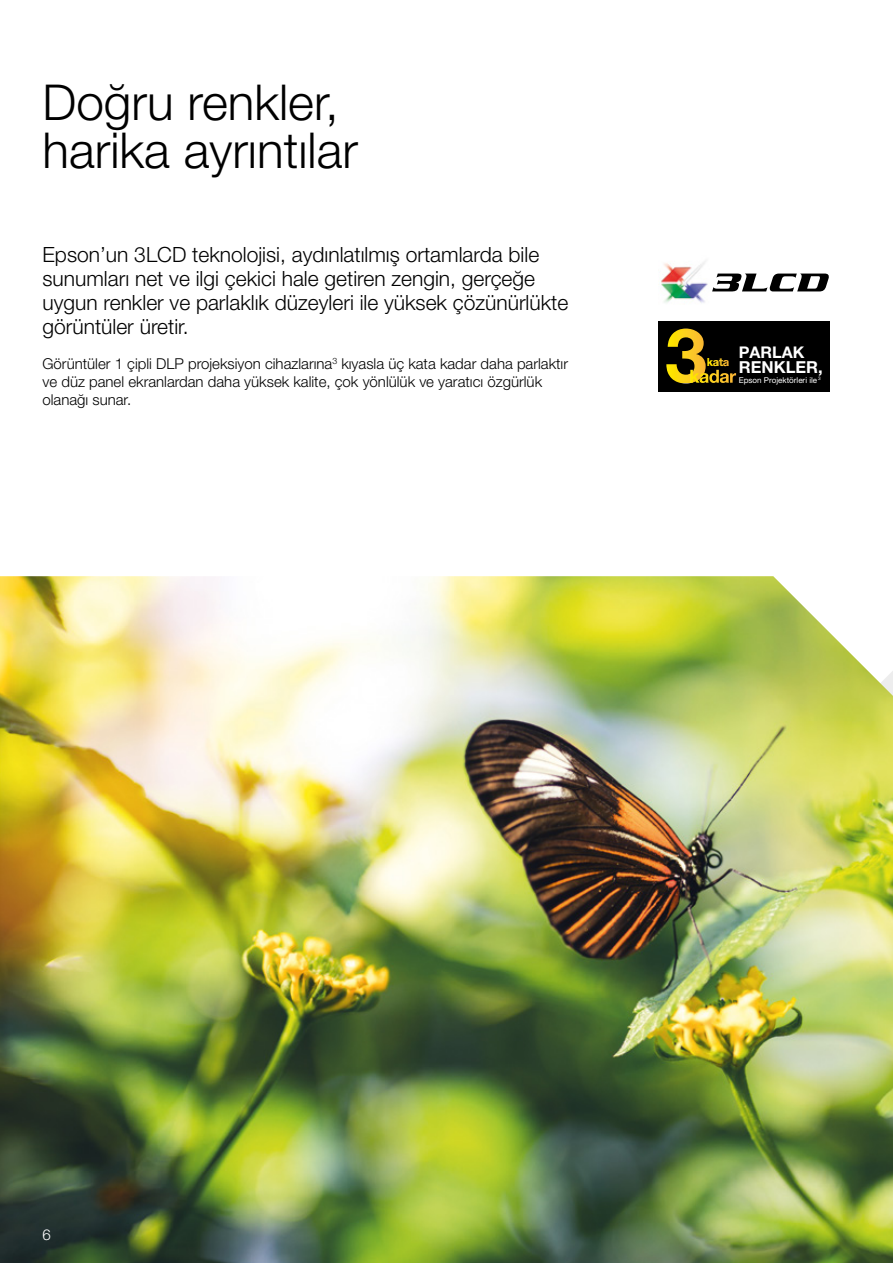
<style>
.page{position:relative;width:893px;height:1263px;background:#fff}
.page>*{position:absolute;margin:0;border:0;box-sizing:border-box;transform-origin:0 0}
.t1{font:300 49.5px/48px "Helvetica Neue LT Pro";color:#000}
.t2{font:300 21px/24px "Helvetica Neue LT Pro";color:#000}
.t3{font:700 16.5px "Helvetica Neue LTW1 G";color:#fff}
.t4{font:700 16.05px "Helvetica Neue LTW1 G";color:#fff}
.Brochure_Body_Copy{font:300 15px/18px "Helvetica Neue LT Pro";color:#000}
.t5{font:300 15px "Helvetica Neue LT Pro";color:#fff}
.t6{font:700 11.25px "Helvetica Neue LTW1 G";color:#fee700}
.t7{font:8.1px "Helvetica Neue LTW1 G";color:#fff}
.t8{font:4.8px "Helvetica Neue LT Pro";color:#fff}
.s1{color:#fdd815}
.s2{color:#fccd22}
.s3{color:#fbc02d}
</style>
<div class="page">
<img style="left:661px;top:261px;width:47px;height:42px">
<svg style="left:712px;top:274px;width:117px;height:17px"></svg>
<img style="left:0;top:576px;width:893px;height:687px">
<div style="left:658px;top:321px;width:172px;height:70px;background:#000"></div>
<img style="left:666px;top:329px;width:40px;height:54px">
<img style="left:690px;top:370px;width:46px;height:13px">
<p class="t1" style="left:43px;top:78px;width:317px">Doğru renkler, harika ayrıntılar</p>
<p class="t2" style="left:43px;top:242px;width:527px">Epson’un 3LCD teknolojisi, aydınlatılmış ortamlarda bile sunumları net ve ilgi çekici hale getiren zengin, gerçeğe uygun renkler ve parlaklık düzeyleri ile yüksek çözünürlükte görüntüler üretir.</p>
<p class="Brochure_Body_Copy" style="left:43px;top:354px;width:527px">Görüntüler 1 çipli DLP projeksiyon cihazlarına<sup>3</sup> kıyasla üç kata kadar daha parlaktır ve düz panel ekranlardan daha yüksek kalite, çok yönlülük ve yaratıcı özgürlük olanağı sunar.</p>
<p class="t6" style="left:707px;top:355px;width:24px">k<span class="s1">a</span><span class="s2">t</span><span class="s3">a</span></p>
<p class="t4" style="left:739px;top:342px;width:67px">PARLAK</p>
<p class="t3" style="left:739px;top:356px;width:85px">RENKLER,</p>
<p class="t7" style="left:739px;top:375px;width:80px">Epson Projektörleri ile</p>
<p class="t8" style="left:818px;top:375px;width:4px">3</p>
<p class="t5" style="left:43px;top:1225px;width:10px">6</p>
</div>
